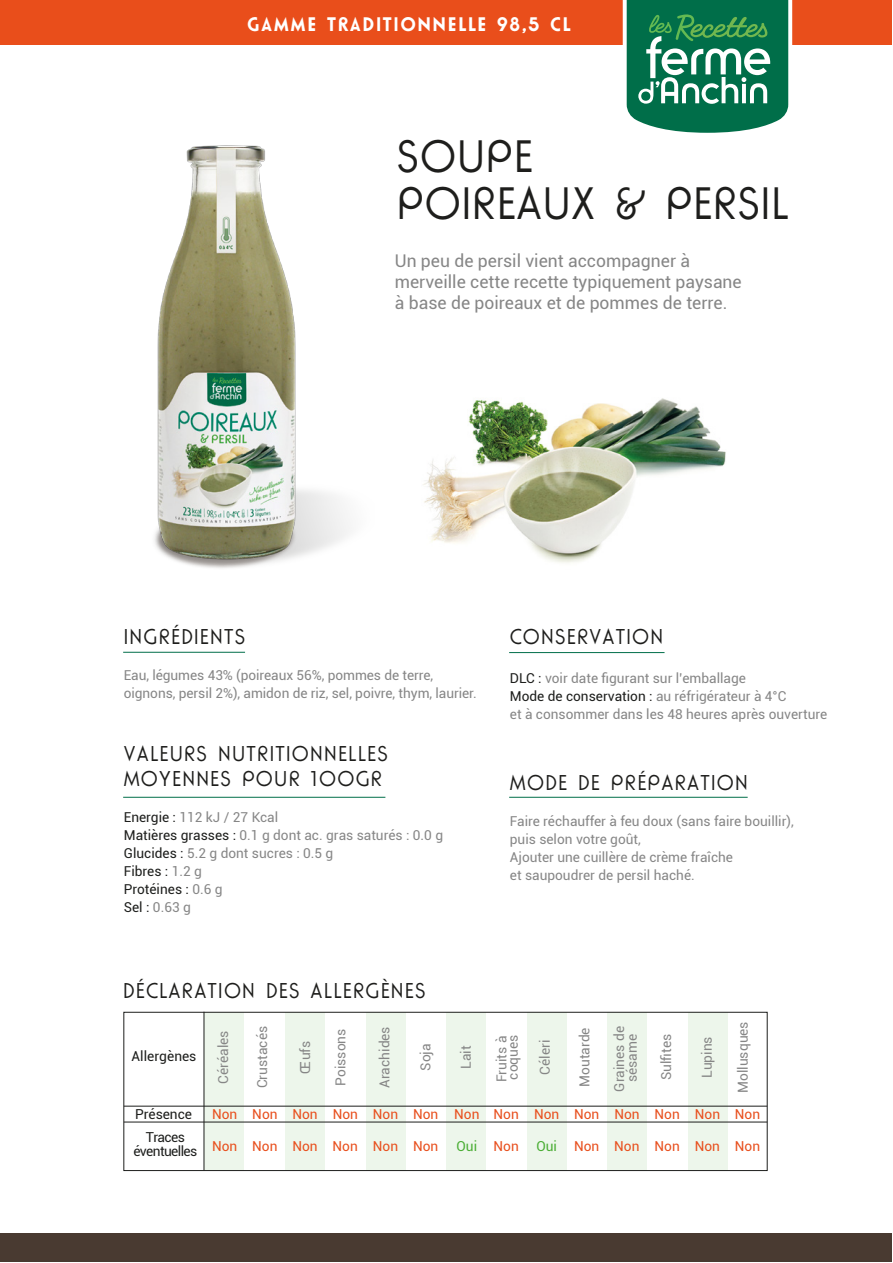
<style>
.page{position:relative;width:893px;height:1263px;background:#fff}
.page>*{position:absolute;margin:0;border:0;box-sizing:border-box;transform-origin:0 0}
.t1{font:300 44.55px/47px "Ronda IT Cby BT";letter-spacing:.02em;color:#1e1e1c}
.t2{font:300 21px/25.2px "Ronda IT Cby BT";letter-spacing:.06em;color:#1e1e1c}
.t3{font:700 19.35px "Ronda IT Cby BT";letter-spacing:.08em;color:#fff}
.t4{font:17.55px/21px "Roboto";color:#868686}
.t5{font:13.8px/11.2px "Roboto";color:#868686}
.t6{font:13.8px "Roboto";color:#e84f1d}
.t7{font:13.8px/22.8px "Roboto";letter-spacing:-.005em;color:#1d1e1c;text-align:center}
.t8{font:13.8px "Roboto";letter-spacing:-.045em;color:#1d1e1c}
.t9{font:13.8px "Roboto";color:#49ad33}
.t10{font:13.65px/18px "Roboto";color:#868686}
.s1{color:#1d1e1c}
.s2{color:#e84f1d}
.s3{color:#49ad33}
</style>
<div class="page">
<div style="left:0;top:0;width:892px;height:45px;background:#e94e1b"></div>
<div style="left:0;top:1233px;width:892px;height:29px;background:#493a31"></div>
<img style="left:152px;top:145px;width:174px;height:425px">
<svg style="left:623px;top:0;width:169px;height:133px"></svg>
<img style="left:421px;top:398px;width:305px;height:165px">
<div style="left:205px;top:1012px;width:39px;height:159px;background:#edf6eb"></div>
<div style="left:285px;top:1012px;width:40px;height:159px;background:#edf6eb"></div>
<div style="left:366px;top:1012px;width:39px;height:159px;background:#edf6eb"></div>
<div style="left:446px;top:1012px;width:40px;height:159px;background:#edf6eb"></div>
<div style="left:527px;top:1012px;width:39px;height:159px;background:#edf6eb"></div>
<div style="left:607px;top:1012px;width:40px;height:159px;background:#edf6eb"></div>
<div style="left:688px;top:1012px;width:40px;height:159px;background:#edf6eb"></div>
<hr style="left:124px;top:1106px;width:643px;height:1px;background:#1d1e1c">
<hr style="left:124px;top:1122px;width:643px;height:1px;background:#1d1e1c">
<div style="left:124px;top:1012px;width:643px;height:159px;border:1px solid #1d1e1c"></div>
<hr style="left:204px;top:1012px;width:1px;height:158px;background:#1d1e1c">
<hr style="left:123px;top:652px;width:122px;height:1px;background:#006e49">
<hr style="left:123px;top:797px;width:262px;height:1px;background:#006e49">
<hr style="left:509px;top:797px;width:239px;height:1px;background:#006e49">
<hr style="left:509px;top:652px;width:155px;height:1px;background:#006e49">
<h3 class="t3" style="left:247px;top:12px;width:325px">GAMME TRADITIONNELLE 98,5 CL</h3>
<h1 class="t1" style="left:397px;top:132px;width:393px">SOUPE<br>POIREAUX &amp; PERSIL</h1>
<p class="t4" style="left:395px;top:250px;width:348px">Un peu de persil vient accompagner à merveille cette recette typiquement paysane à base de poireaux et de pommes de terre.</p>
<h2 class="t2" style="left:124px;top:624px;width:123px">INGRÉDIENTS</h2>
<p class="t10" style="left:124px;top:666px;width:354px">Eau, légumes 43% (poireaux 56%, pommes de terre, oignons, persil 2%), amidon de riz, sel, poivre, thym, laurier.</p>
<h2 class="t2" style="left:124px;top:740px;width:266px">VALEURS NUTRITIONNELLES<br>MOYENNES POUR 100GR</h2>
<p class="t10" style="left:124px;top:807px;width:321px"><span class="s1">Energie :</span> 112 kJ / 27 Kcal<br><span class="s1">Matières grasses :</span> 0.1 g dont ac. gras saturés : 0.0 g<br><span class="s1">Glucides :</span> 5.2 g dont sucres : 0.5 g<br><span class="s1">Fibres :</span> 1.2 g<br><span class="s1">Protéines :</span> 0.6 g<br><span class="s1">Sel :</span> 0.63 g</p>
<h2 class="t2" style="left:123px;top:977px;width:304px">DÉCLARATION DES ALLERGÈNES</h2>
<h2 class="t2" style="left:510px;top:624px;width:155px">CONSERVATION</h2>
<p class="t10" style="left:510px;top:669px;width:319px"><span class="s1">DLC :</span> voir date figurant sur l’emballage<br><span class="s1">Mode de conservation :</span> au réfrigérateur à 4°C<br>et à consommer dans les 48 heures après ouverture</p>
<h2 class="t2" style="left:510px;top:770px;width:239px">MODE DE PRÉPARATION</h2>
<p class="t10" style="left:510px;top:811px;width:285px">Faire réchauffer à feu doux (sans faire bouillir), puis selon votre goût,<br>Ajouter une cuillère de crème fraîche<br>et saupoudrer de persil haché.</p>
<p class="t7" style="left:132px;top:1044px;width:66px">Allergènes</p>
<p class="t7" style="left:135px;top:1102px;width:58px">Présence<br>Traces</p>
<p class="t8" style="left:133px;top:1142px;width:65px">éventuelles</p>
<p class="t5" style="left:217px;top:1084px;width:55px;rotate:-90deg">Céréales</p>
<p class="t5" style="left:256px;top:1088px;width:64px;rotate:-90deg">Crustacés</p>
<p class="t5" style="left:299px;top:1073px;width:34px;rotate:-90deg">Œufs</p>
<p class="t5" style="left:335px;top:1086px;width:59px;rotate:-90deg">Poissons</p>
<p class="t5" style="left:378px;top:1088px;width:63px;rotate:-90deg">Arachides</p>
<p class="t5" style="left:420px;top:1071px;width:29px;rotate:-90deg">Soja</p>
<p class="t5" style="left:460px;top:1069px;width:25px;rotate:-90deg">Lait</p>
<p class="t5" style="left:495px;top:1082px;width:49px;rotate:-90deg">Fruits à coques</p>
<p class="t5" style="left:539px;top:1074px;width:36px;rotate:-90deg">Céleri</p>
<p class="t5" style="left:612px;top:1092px;width:67px;line-height:12.6px;text-align:center;rotate:-90deg">Graines de sésame</p>
<p class="t5" style="left:578px;top:1087px;width:61px;rotate:-90deg">Moutarde</p>
<p class="t5" style="left:660px;top:1080px;width:48px;rotate:-90deg">Sulfites</p>
<p class="t5" style="left:701px;top:1078px;width:43px;rotate:-90deg">Lupins</p>
<p class="t5" style="left:737px;top:1093px;width:73px;rotate:-90deg">Mollusques</p>
<p class="t6" style="left:212px;top:1104px;width:550px">Non Non Non Non Non Non Non Non Non Non Non Non Non Non</p>
<p class="t6" style="left:212px;top:1137px;width:228px">Non Non Non Non Non Non</p>
<p class="t9" style="left:457px;top:1137px;width:64px">Oui <span class="s2">Non</span></p>
<p class="t6" style="left:536px;top:1137px;width:225px"><span class="s3">Oui</span> Non Non Non Non Non</p>
</div>
